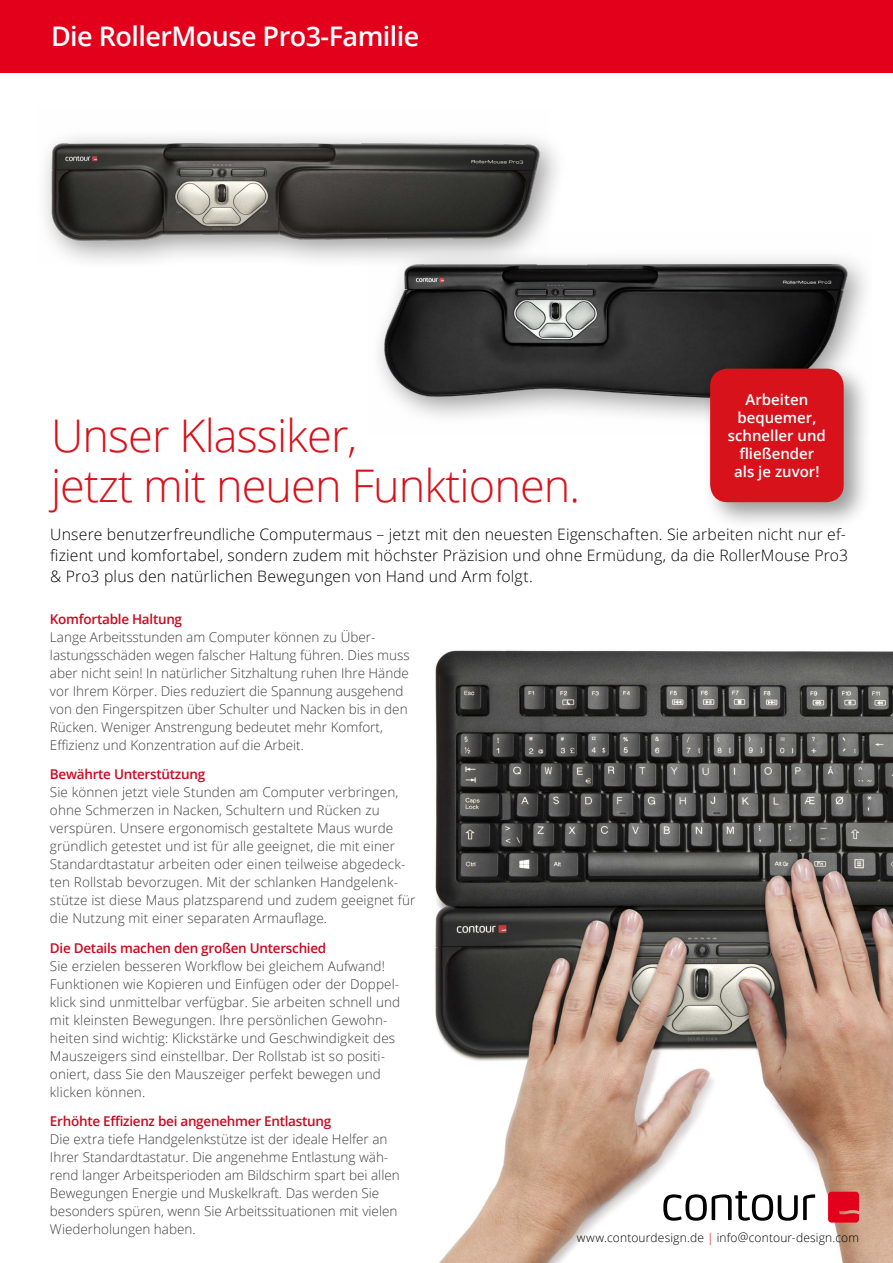
<style>
.page{position:relative;width:893px;height:1263px;background:#fff}
.page>*{position:absolute;margin:0;border:0;box-sizing:border-box;transform-origin:0 0}
.t1{font:300 45px/49.5px "Open Sans";letter-spacing:-.02em;color:#d8121b}
.t2{font:600 27px "Open Sans";letter-spacing:-.02em;color:#fff}
.t3{font:300 15.75px/21px "Open Sans";letter-spacing:.01em;color:#000}
.t4{font:600 15px/18px "Open Sans";color:#fff;text-align:center}
.t5{font:300 13.5px/18px "Open Sans";letter-spacing:.01em;color:#3e3d40}
.t6{font:600 13.5px "Open Sans";letter-spacing:-.02em;color:#cd071e}
.t7{font:300 12px "Open Sans";letter-spacing:.015em;color:#000}
.s1{color:#e2001a}
</style>
<div class="page">
<img style="left:379px;top:258px;width:487px;height:160px">
<div style="left:36px;top:127px;width:532px;height:143px;background:#000;opacity:.4"></div>
<img style="left:37px;top:127px;width:512px;height:138px">
<img style="left:434px;top:650px;width:459px;height:613px">
<div style="left:0;top:0;width:893px;height:72px;background:#e2001a"></div>
<svg style="left:663px;top:1191px;width:152px;height:30px"></svg>
<svg style="left:828px;top:1192px;width:31px;height:30px"></svg>
<div style="left:702px;top:361px;width:170px;height:170px;background:#000;opacity:.4"></div>
<div style="left:710px;top:369px;width:134px;height:133px;background:#d8121b;border-radius:17px"></div>
<h2 class="t2" style="left:51px;top:18px;width:370px">Die RollerMouse Pro3-Familie</h2>
<p class="t4" style="left:728px;top:390px;width:100px">Arbeiten bequemer, schneller und fließender als je zuvor!</p>
<h1 class="t1" style="left:51px;top:410px;width:531px">Unser Klassiker,<br>jetzt mit neuen Funktionen.</h1>
<p class="t3" style="left:50px;top:523px;width:799px">Unsere benutzerfreundliche Computermaus – jetzt mit den neuesten Eigenschaften. Sie arbeiten nicht nur ef&shy;fizient und komfortabel, sondern zudem mit höchster Präzision und ohne Ermüdung, da die RollerMouse Pro3 &amp; Pro3 plus den natürlichen Bewegungen von Hand und Arm folgt.</p>
<p class="t6" style="left:50px;top:610px;width:134px">Komfortable Haltung</p>
<p class="t5" style="left:50px;top:627px;width:361px">Lange Arbeitsstunden am Computer können zu Über&shy;lastungsschäden wegen falscher Haltung führen. Dies muss aber nicht sein! In natürlicher Sitzhaltung ruhen Ihre Hände vor Ihrem Körper. Dies reduziert die Spannung ausgehend von den Fingerspitzen über Schulter und Nacken bis in den Rücken. Weniger Anstrengung bedeutet mehr Komfort, Effizienz und Konzentration auf die Arbeit.</p>
<p class="t6" style="left:50px;top:765px;width:157px">Bewährte Unterstützung</p>
<p class="t5" style="left:50px;top:783px;width:367px">Sie können jetzt viele Stunden am Computer verbringen, ohne Schmerzen in Nacken, Schultern und Rücken zu verspüren. Unsere ergonomisch gestaltete Maus wurde gründlich getestet und ist für alle geeignet, die mit einer Standardtastatur arbeiten oder einen teilweise abgedeck&shy;ten Rollstab bevorzugen. Mit der schlanken Handgelenk&shy;stütze ist diese Maus platzsparend und zudem geeignet für die Nutzung mit einer separaten Armauflage.</p>
<p class="t6" style="left:50px;top:938px;width:278px">Die Details machen den großen Unterschied</p>
<p class="t5" style="left:50px;top:956px;width:352px">Sie erzielen besseren Workflow bei gleichem Aufwand!<br>Funktionen wie Kopieren und Einfügen oder der Doppel&shy;klick sind unmittelbar verfügbar. Sie arbeiten schnell und mit kleinsten Bewegungen. Ihre persönlichen Gewohn&shy;heiten sind wichtig: Klickstärke und Geschwindigkeit des Mauszeigers sind einstellbar. Der Rollstab ist so positi&shy;oniert, dass Sie den Mauszeiger perfekt bewegen und klicken können.</p>
<p class="t6" style="left:50px;top:1112px;width:283px">Erhöhte Effizienz bei angenehmer Entlastung</p>
<p class="t5" style="left:50px;top:1130px;width:351px">Die extra tiefe Handgelenkstütze ist der ideale Helfer an Ihrer Standardtastatur. Die angenehme Entlastung wäh&shy;rend langer Arbeitsperioden am Bildschirm spart bei allen Bewegungen Energie und Muskelkraft. Das werden Sie besonders spüren, wenn Sie Arbeitssituationen mit vielen Wiederholungen haben.</p>
<p class="t7" style="left:577px;top:1229px;width:284px">www.contourdesign.de <span class="s1">|</span> info@contour-design.com</p>
</div>
